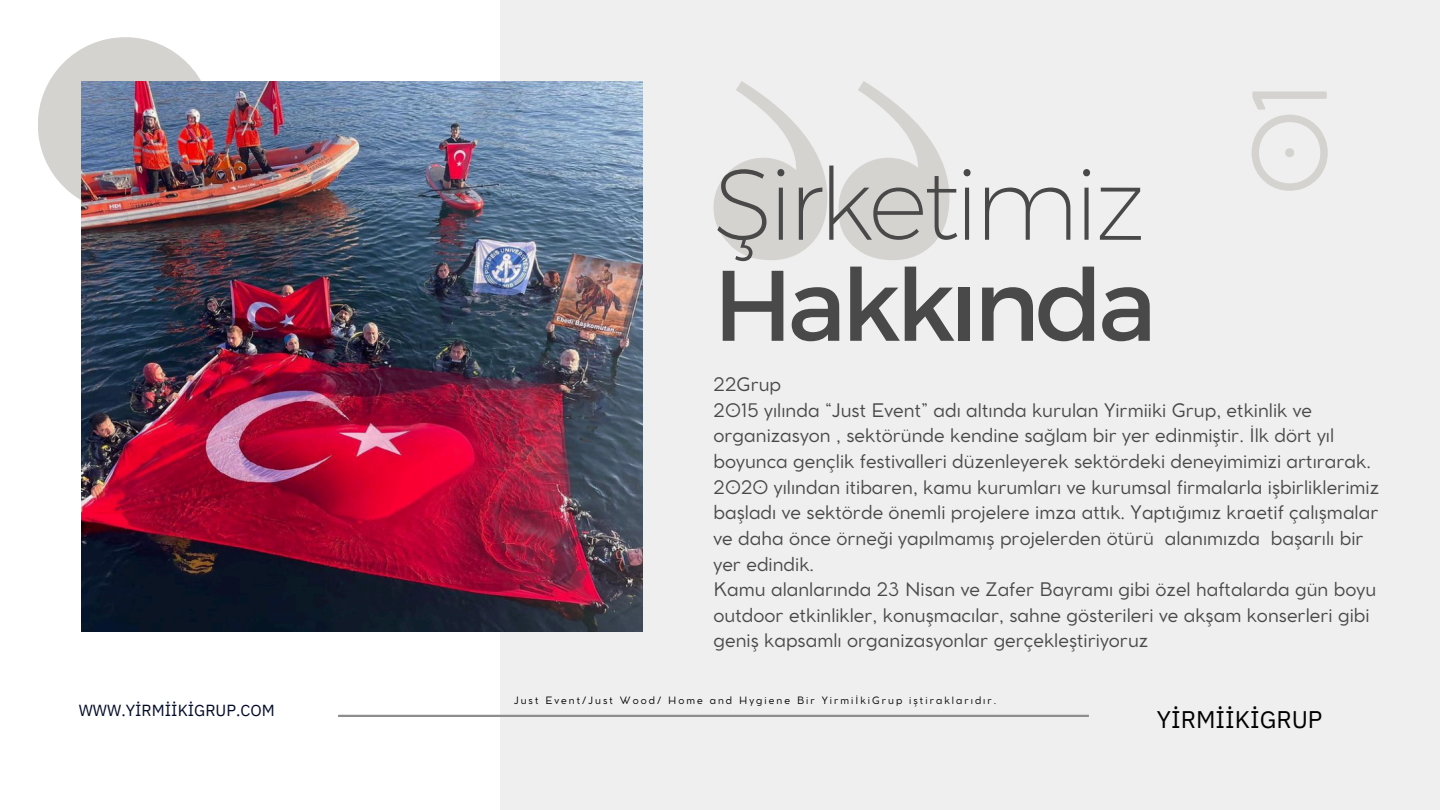
<style>
.page{position:relative;width:1440px;height:810px;background:#fff}
.page>*{position:absolute;margin:0;border:0;box-sizing:border-box;transform-origin:0 0}
.t1{font:300 100px "Kief Montaser Extra";letter-spacing:-.05em;color:#494949}
.t2{font:100px "Kief Montaser Regular";letter-spacing:-.05em;color:#494949}
.t3{font:100px "Cocomat Pro";color:#d4d3cf}
.t4{font:24px "IBM Plex Sans";color:#000}
.t5{font:18.5px/25.6px "Cocomat Pro";color:#494949}
.t6{font:16px "IBM Plex Sans";color:#010a29}
.t7{font:10px "Cocomat Pro";letter-spacing:.2em;color:#000}
</style>
<div class="page">
<div style="left:500px;top:0;width:940px;height:810px;background:#efefef"></div>
<hr style="left:338px;top:715px;width:751px;height:2px;background:#8d8d8d">
<svg style="left:839px;top:81px;width:110px;height:179px"></svg>
<svg style="left:714px;top:81px;width:113px;height:179px"></svg>
<div style="left:38px;top:37px;width:175px;height:175px;background:#d4d3cf;border-radius:50%"></div>
<img style="left:81px;top:81px;width:562px;height:551px">
<p class="t1" style="left:714px;top:143px;width:434px">Şirketimiz</p>
<h1 class="t2" style="left:714px;top:244px;width:445px">Hakkında</h1>
<h1 class="t3" style="left:1253px;top:196px;width:116px;rotate:-90deg">01</h1>
<p class="t5" style="left:714px;top:373px;width:667px">22Grup<br>2015 yılında “Just Event” adı altında kurulan Yirmiiki Grup, etkinlik ve organizasyon , sektöründe kendine sağlam bir yer edinmiştir. İlk dört yıl boyunca gençlik festivalleri düzenleyerek sektördeki deneyimimizi artırarak.<br>2020 yılından itibaren, kamu kurumları ve kurumsal firmalarla işbirliklerimiz başladı ve sektörde önemli projelere imza attık. Yaptığımız kraetif çalışmalar ve daha önce örneği yapılmamış projelerden ötürü alanımızda başarılı bir yer edindik.<br>Kamu alanlarında 23 Nisan ve Zafer Bayramı gibi özel haftalarda gün boyu outdoor etkinlikler, konuşmacılar, sahne gösterileri ve akşam konserleri gibi geniş kapsamlı organizasyonlar gerçekleştiriyoruz</p>
<p class="t7" style="left:514px;top:697px;width:484px">Just Event/Just Wood/ Home and Hygiene Bir YirmiİkiGrup iştiraklarıdır.</p>
<h3 class="t6" style="left:79px;top:699px;width:198px">WWW.YİRMİİKİGRUP.COM</h3>
<h2 class="t4" style="left:1157px;top:704px;width:167px">YİRMİİKİGRUP</h2>
</div>
